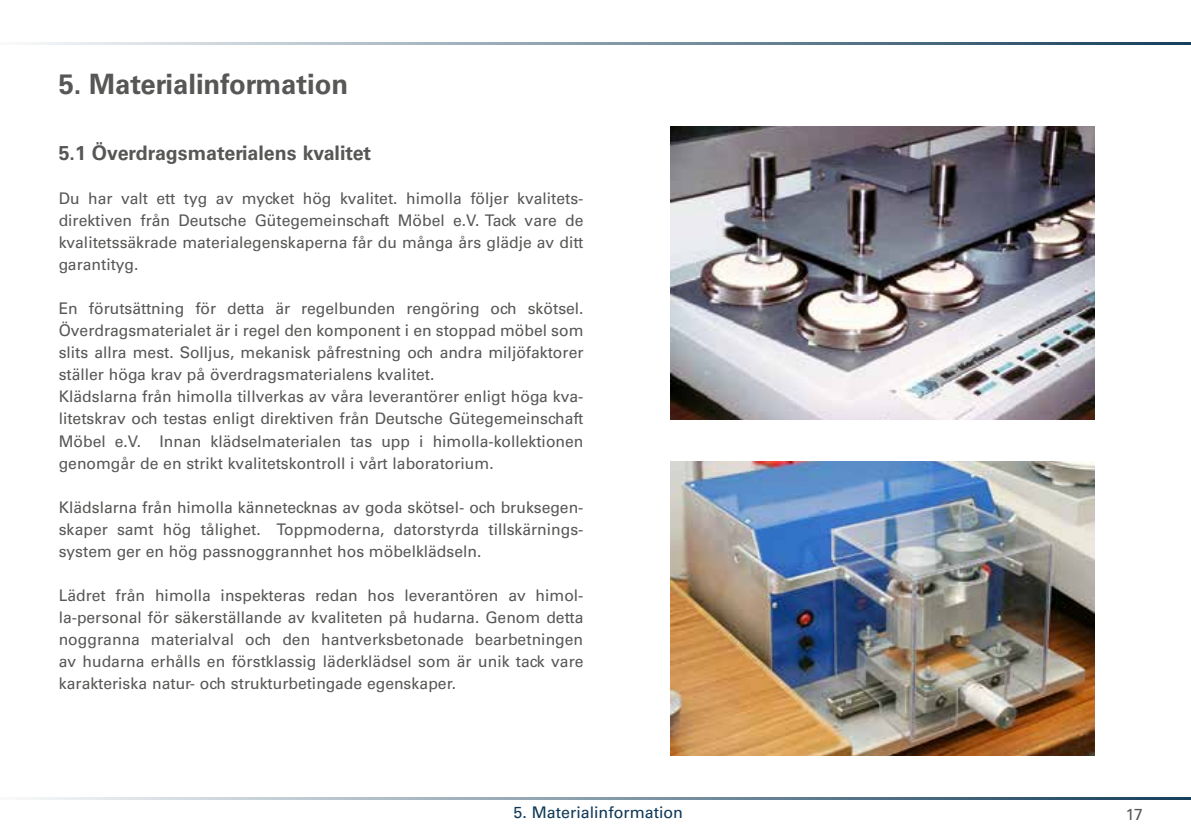
<style>
.page{position:relative;width:1191px;height:840px;background:#fff}
.page>*{position:absolute;margin:0;border:0;box-sizing:border-box;transform-origin:0 0}
.t1{font:700 28px "Univers";color:#575756}
.t2{font:700 20px "Univers";color:#575756}
.t3{font:16px/22px "Univers";color:#575756;text-align:justify}
.t4{font:16px "Univers";color:#0e3856}
</style>
<div class="page">
<svg style="left:26px;top:43px;width:1165px;height:2px;background:#859aa9"></svg>
<svg style="left:26px;top:797px;width:1165px;height:2px;background:#859aa9"></svg>
<img style="left:670px;top:126px;width:424px;height:294px">
<img style="left:670px;top:461px;width:424px;height:294px">
<h1 class="t1" style="left:59px;top:68px;width:291px">5. Materialinformation</h1>
<p class="t2" style="left:59px;top:141px;width:314px">5.1 Överdragsmaterialens kvalitet</p>
<p class="t3" style="left:59px;top:187px;width:526px">Du har valt ett tyg av mycket hög kvalitet. himolla följer kvalitets&shy;direktiven från Deutsche Gütegemeinschaft Möbel e.V. Tack vare de kvalitetssäkrade materialegenskaperna får du många års glädje av ditt garantityg.</p>
<p class="t3" style="left:59px;top:297px;width:526px;text-align:left">En förutsättning för detta är regelbunden rengöring och skötsel.<br>Överdragsmaterialet är i regel den komponent i en stoppad möbel som slits allra mest. Solljus, mekanisk påfrestning och andra miljöfaktorer ställer höga krav på överdragsmaterialens kvalitet.<br>Klädslarna från himolla tillverkas av våra leverantörer enligt höga kva&shy;litetskrav och testas enligt direktiven från Deutsche Gütegemeinschaft Möbel e.V. Innan klädselmaterialen tas upp i himolla-kollektionen genomgår de en strikt kvalitetskontroll i vårt laboratorium.</p>
<p class="t3" style="left:59px;top:495px;width:526px">Klädslarna från himolla kännetecknas av goda skötsel- och bruksegen&shy;skaper samt hög tålighet. Toppmoderna, datorstyrda tillskärnings&shy;system ger en hög passnoggrannhet hos möbelklädseln.</p>
<p class="t3" style="left:59px;top:583px;width:526px">Lädret från himolla inspekteras redan hos leverantören av himol&shy;la-personal för säkerställande av kvaliteten på hudarna. Genom detta noggranna materialval och den hantverksbetonade bearbetningen av hudarna erhålls en förstklassig läderklädsel som är unik tack vare karakteriska natur- och strukturbetingade egenskaper.</p>
<p class="t4" style="left:513px;top:802px;width:171px">5. Materialinformation</p>
<p class="t3" style="left:1125px;top:802px;width:19px">17</p>
</div>
